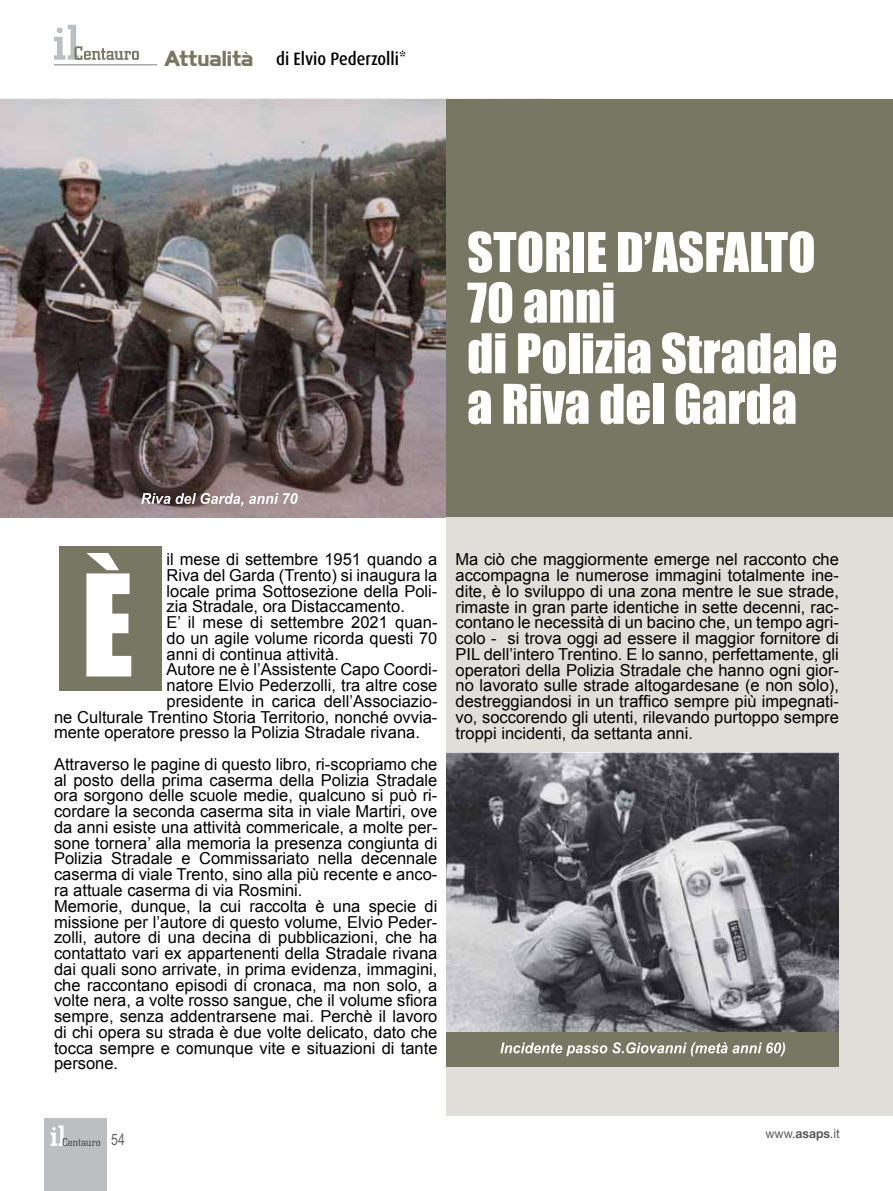
<style>
.page{position:relative;width:893px;height:1191px;background:#fff}
.page>*{position:absolute;margin:0;border:0;box-sizing:border-box;transform-origin:0 0}
.t1{font:50.55px/50.6px "Impact";color:#fff}
.t2{font:500 18px "Dax";color:#000;scale:.9 1}
.t3{font:16.5px/15.8px "Arial";color:#000}
.t4{font:15.75px "Arial Narrow";color:#636466;scale:.95 1}
.t5{font:12.75px "Helvetica Neue";color:#58595b;scale:.95 1}
.s1{font-family:"Highland Gothic FLF";font-weight:700;font-size:19.5px;color:#777863}
.s2{font-weight:700}
</style>
<div class="page">
<img style="left:0;top:99px;width:446px;height:418px">
<div style="left:446px;top:99px;width:447px;height:418px;background:#777863"></div>
<div style="left:446px;top:517px;width:447px;height:599px;background:#dfded8"></div>
<div style="left:45px;top:1118px;width:62px;height:73px;background:#bcbec0"></div>
<svg style="left:51px;top:1125px;width:49px;height:21px"></svg>
<svg style="left:54px;top:25px;width:85px;height:35px"></svg>
<hr style="left:54px;top:64px;width:103px;height:2px;background:#a7a9ac">
<img style="left:446px;top:752px;width:393px;height:280px">
<div style="left:446px;top:1032px;width:393px;height:34px;background:#777863"></div>
<svg style="left:500px;top:1042px;width:285px;height:14px"></svg>
<svg style="left:141px;top:493px;width:157px;height:13px"></svg>
<div style="left:59px;top:546px;width:103px;height:145px;background:#777863"></div>
<svg style="left:86px;top:553px;width:45px;height:123px"></svg>
<p class="t2" style="left:164px;top:49px;width:270px"><span class="s1">Attualità</span> di Elvio Pederzolli*</p>
<h1 class="t1" style="left:467px;top:225px;width:372px">STORIE D’ASFALTO<br>70 anni<br>di Polizia Stradale a Riva del Garda</h1>
<p class="t3" style="left:166px;top:551px;width:272px">il mese di settembre 1951 quando a</p>
<p class="t3" style="left:166px;top:567px;width:272px">Riva del Garda (Trento) si inaugura la</p>
<p class="t3" style="left:166px;top:583px;width:272px">locale prima Sottosezione della Poli-</p>
<p class="t3" style="left:166px;top:599px;width:240px">zia Stradale, ora Distaccamento.</p>
<p class="t3" style="left:166px;top:614px;width:272px">E’ il mese di settembre 2021 quan-</p>
<p class="t3" style="left:166px;top:630px;width:272px">do un agile volume ricorda questi 70</p>
<p class="t3" style="left:166px;top:646px;width:174px">anni di continua attività.</p>
<p class="t3" style="left:166px;top:662px;width:272px">Autore ne è l’Assistente Capo Coordi-</p>
<p class="t3" style="left:166px;top:677px;width:272px">natore Elvio Pederzolli, tra altre cose</p>
<p class="t3" style="left:166px;top:693px;width:272px">presidente in carica dell’Associazio-</p>
<p class="t3" style="left:54px;top:709px;width:385px">ne Culturale Trentino Storia Territorio, nonché ovvia-</p>
<p class="t3" style="left:54px;top:725px;width:367px">mente operatore presso la Polizia Stradale rivana.</p>
<p class="t3" style="left:54px;top:756px;width:385px">Attraverso le pagine di questo libro, ri-scopriamo che al posto della prima caserma della Polizia Stradale ora sorgono delle scuole medie, qualcuno si può ri&shy;cordare la seconda caserma sita in viale Martiri, ove da anni esiste una attività commericale, a molte per&shy;sone tornera’ alla memoria la presenza congiunta di Polizia Stradale e Commissariato nella decennale caserma di viale Trento, sino alla più recente e anco&shy;ra attuale caserma di via Rosmini.<br>Memorie, dunque, la cui raccolta è una specie di missione per l’autore di questo volume, Elvio Peder&shy;zolli, autore di una decina di pubblicazioni, che ha contattato vari ex appartenenti della Stradale rivana dai quali sono arrivate, in prima evidenza, immagini, che raccontano episodi di cronaca, ma non solo, a volte nera, a volte rosso sangue, che il volume sfiora sempre, senza addentrarsene mai. Perchè il lavoro di chi opera su strada è due volte delicato, dato che tocca sempre e comunque vite e situazioni di tante persone.</p>
<p class="t3" style="left:455px;top:552px;width:385px;text-align:justify">Ma ciò che maggiormente emerge nel racconto che accompagna le numerose immagini totalmente ine&shy;dite, è lo sviluppo di una zona mentre le sue strade, rimaste in gran parte identiche in sette decenni, rac&shy;contano le necessità di un bacino che, un tempo agri&shy;colo - si trova oggi ad essere il maggior fornitore di PIL dell’intero Trentino. E lo sanno, perfettamente, gli operatori della Polizia Stradale che hanno ogni gior&shy;no lavorato sulle strade altogardesane (e non solo), destreggiandosi in un traffico sempre più impegnati&shy;vo, soccorendo gli utenti, rilevando purtoppo sempre troppi incidenti, da settanta anni.</p>
<p class="t4" style="left:111px;top:1127px;width:16px">54</p>
<p class="t5" style="left:765px;top:1126px;width:80px">www.<span class="s2">asaps</span>.it</p>
</div>
